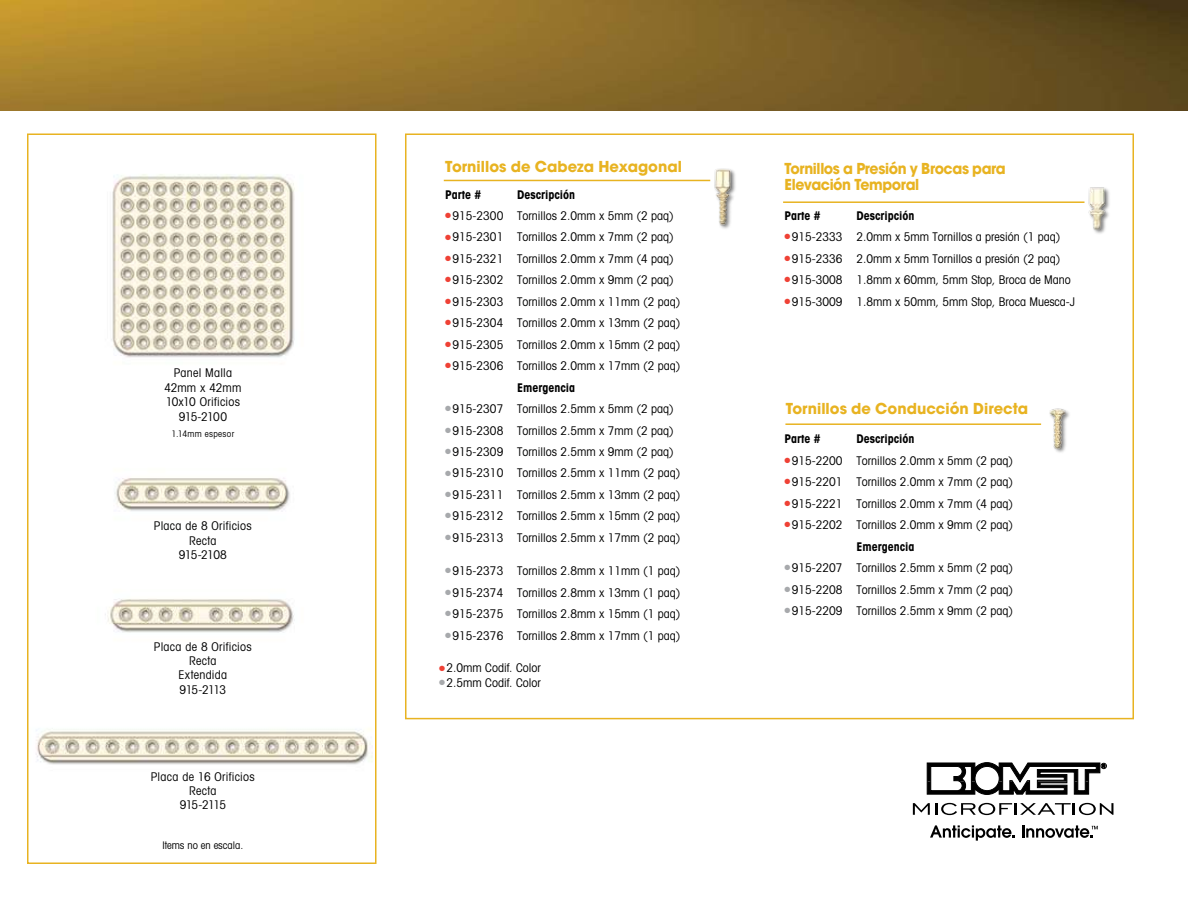
<style>
.page{position:relative;width:1188px;height:918px;background:#fff}
.page>*{position:absolute;margin:0;border:0;box-sizing:border-box;transform-origin:0 0}
.t1{font:700 15px "Avant Garde";color:#e8b321}
.t2{font:700 15px/16.5px "Avant Garde";letter-spacing:-.03em;color:#e8b321;scale:.94 1}
.t3{font:condensed 12px/21.8px "Avant Garde";color:#000}
.t4{font:condensed 12px/14.4px "Avant Garde";letter-spacing:.02em;color:#000;text-align:center}
.t5{font:700 condensed 12px "Avant Garde";color:#000}
.t6{font:condensed 12px/14.4px "Avant Garde";letter-spacing:.025em;color:#000;text-align:center}
.t7{font:condensed 10.5px "Avant Garde";color:#000}
.t8{font:condensed 9px "Avant Garde";letter-spacing:.035em;color:#000}
.s1{font-weight:700}
</style>
<div class="page">
<img style="left:0;top:0;width:1188px;height:110px">
<hr style="left:444px;top:180px;width:266px;height:1px;background:#e8b321">
<svg style="left:927px;top:762px;width:180px;height:33px"></svg>
<svg style="left:913px;top:803px;width:200px;height:12px"></svg>
<svg style="left:930px;top:825px;width:85px;height:16px"></svg>
<svg style="left:1022px;top:825px;width:76px;height:13px"></svg>
<img style="left:36px;top:174px;width:337px;height:591px">
<div style="left:27px;top:134px;width:349px;height:730px;border:2px solid #e8b321"></div>
<img style="left:705px;top:168px;width:31px;height:61px">
<hr style="left:785px;top:423px;width:256px;height:2px;background:#e8b321">
<img style="left:1039px;top:408px;width:31px;height:44px">
<hr style="left:783px;top:201px;width:301px;height:2px;background:#e8b321">
<div style="left:1088px;top:187px;width:23px;height:48px;background:#000;opacity:.5"></div>
<img style="left:1079px;top:187px;width:32px;height:45px">
<p class="t4" style="left:171px;top:359px;width:79px">Mesh Panel<br>42mm X 42mm<br>10x10 Hole<br>915-2100</p>
<p class="t4" style="left:164px;top:366px;width:78px">Panel Malla<br>42mm x 42mm<br>10x10 Orificios<br>915-2100</p>
<p class="t8" style="left:172px;top:429px;width:64px">1.14mm espesor</p>
<p class="t3" style="left:186px;top:507px;width:48px">915-2113</p>
<p class="t4" style="left:154px;top:518px;width:99px">Placa de 8 Orificios<br>Recta<br>915-2108</p>
<p class="t6" style="left:154px;top:639px;width:99px">Placa de 8 Orificios<br>Recta<br>Extendida<br>915-2113</p>
<p class="t4" style="left:166px;top:671px;width:72px">16-Hole Plate,<br>Straight</p>
<p class="t4" style="left:151px;top:769px;width:105px">Placa de 16 Orificios<br>Recta<br>915-2115</p>
<p class="t7" style="left:162px;top:839px;width:83px">Items no en escala.</p>
<p class="t1" style="left:445px;top:157px;width:238px">Tornillos de Cabeza Hexagonal</p>
<p class="t5" style="left:445px;top:187px;width:38px">Parte #</p>
<p class="t5" style="left:517px;top:187px;width:59px">Descripción</p>
<p class="t3" style="left:445px;top:205px;width:230px"><sup>●</sup> 915-2300 Tornillos 2.0mm x 5mm (2 paq)</p>
<p class="t3" style="left:445px;top:226px;width:230px"><sup>●</sup> 915-2301 Tornillos 2.0mm x 7mm (2 paq)</p>
<p class="t3" style="left:445px;top:247px;width:230px"><sup>●</sup> 915-2321 Tornillos 2.0mm x 7mm (4 paq)</p>
<p class="t3" style="left:445px;top:269px;width:230px"><sup>●</sup> 915-2302 Tornillos 2.0mm x 9mm (2 paq)</p>
<p class="t3" style="left:445px;top:290px;width:237px"><sup>●</sup> 915-2303 Tornillos 2.0mm x 11mm (2 paq)</p>
<p class="t3" style="left:445px;top:312px;width:237px"><sup>●</sup> 915-2304 Tornillos 2.0mm x 13mm (2 paq)</p>
<p class="t3" style="left:445px;top:333px;width:237px"><sup>●</sup> 915-2305 Tornillos 2.0mm x 15mm (2 paq)</p>
<p class="t3" style="left:517px;top:355px;width:165px;text-indent:-72px"><sup>●</sup> 915-2306 Tornillos 2.0mm x 17mm (2 paq)<br><span class="s1">Emergencia</span></p>
<p class="t3" style="left:445px;top:398px;width:230px"><sup>●</sup> 915-2307 Tornillos 2.5mm x 5mm (2 paq)</p>
<p class="t3" style="left:445px;top:419px;width:230px"><sup>●</sup> 915-2308 Tornillos 2.5mm x 7mm (2 paq)</p>
<p class="t3" style="left:445px;top:441px;width:230px"><sup>●</sup> 915-2309 Tornillos 2.5mm x 9mm (2 paq)</p>
<p class="t3" style="left:445px;top:462px;width:237px"><sup>●</sup> 915-2310 Tornillos 2.5mm x 11mm (2 paq)</p>
<p class="t3" style="left:445px;top:483px;width:237px"><sup>●</sup> 915-2311 Tornillos 2.5mm x 13mm (2 paq)</p>
<p class="t3" style="left:445px;top:505px;width:237px"><sup>●</sup> 915-2312 Tornillos 2.5mm x 15mm (2 paq)</p>
<p class="t3" style="left:445px;top:526px;width:237px"><sup>●</sup> 915-2313 Tornillos 2.5mm x 17mm (2 paq)</p>
<p class="t3" style="left:445px;top:560px;width:237px"><sup>●</sup> 915-2373 Tornillos 2.8mm x 11mm (1 paq)</p>
<p class="t3" style="left:445px;top:581px;width:237px"><sup>●</sup> 915-2374 Tornillos 2.8mm x 13mm (1 paq)</p>
<p class="t3" style="left:445px;top:603px;width:237px"><sup>●</sup> 915-2375 Tornillos 2.8mm x 15mm (1 paq)</p>
<p class="t3" style="left:445px;top:624px;width:237px"><sup>●</sup> 915-2376 Tornillos 2.8mm x 17mm (1 paq)</p>
<p class="t3" style="left:439px;top:657px;width:103px"><sup>●</sup> 2.0mm Codif. Color</p>
<p class="t3" style="left:439px;top:671px;width:103px"><sup>●</sup> 2.5mm Codif. Color</p>
<p class="t2" style="left:785px;top:160px;width:237px">Tornillos a Presión y Brocas para<br>Elevación Temporal</p>
<p class="t5" style="left:785px;top:208px;width:38px">Parte #</p>
<p class="t5" style="left:857px;top:208px;width:59px">Descripción</p>
<p class="t3" style="left:785px;top:226px;width:278px"><sup>●</sup> 915-2333 2.0mm x 5mm Tornillos a presión (1 paq)</p>
<p class="t3" style="left:785px;top:247px;width:278px"><sup>●</sup> 915-2336 2.0mm x 5mm Tornillos a presión (2 paq)</p>
<p class="t3" style="left:785px;top:269px;width:288px"><sup>●</sup> 915-3008 1.8mm x 60mm, 5mm Stop, Broca de Mano</p>
<p class="t3" style="left:785px;top:290px;width:292px"><sup>●</sup> 915-3009 1.8mm x 50mm, 5mm Stop, Broca Muesca-J</p>
<p class="t1" style="left:786px;top:399px;width:244px">Tornillos de Conducción Directa</p>
<p class="t5" style="left:785px;top:431px;width:38px">Parte #</p>
<p class="t5" style="left:857px;top:431px;width:59px">Descripción</p>
<p class="t3" style="left:785px;top:449px;width:230px"><sup>●</sup> 915-2200 Tornillos 2.0mm x 5mm (2 paq)</p>
<p class="t3" style="left:785px;top:471px;width:230px"><sup>●</sup> 915-2201 Tornillos 2.0mm x 7mm (2 paq)</p>
<p class="t3" style="left:785px;top:492px;width:230px"><sup>●</sup> 915-2221 Tornillos 2.0mm x 7mm (4 paq)</p>
<p class="t3" style="left:857px;top:514px;width:158px;text-indent:-72px"><sup>●</sup> 915-2202 Tornillos 2.0mm x 9mm (2 paq)<br><span class="s1">Emergencia</span></p>
<p class="t3" style="left:785px;top:557px;width:230px"><sup>●</sup> 915-2207 Tornillos 2.5mm x 5mm (2 paq)</p>
<p class="t3" style="left:785px;top:578px;width:230px"><sup>●</sup> 915-2208 Tornillos 2.5mm x 7mm (2 paq)</p>
<p class="t3" style="left:785px;top:600px;width:230px"><sup>●</sup> 915-2209 Tornillos 2.5mm x 9mm (2 paq)</p>
</div>
